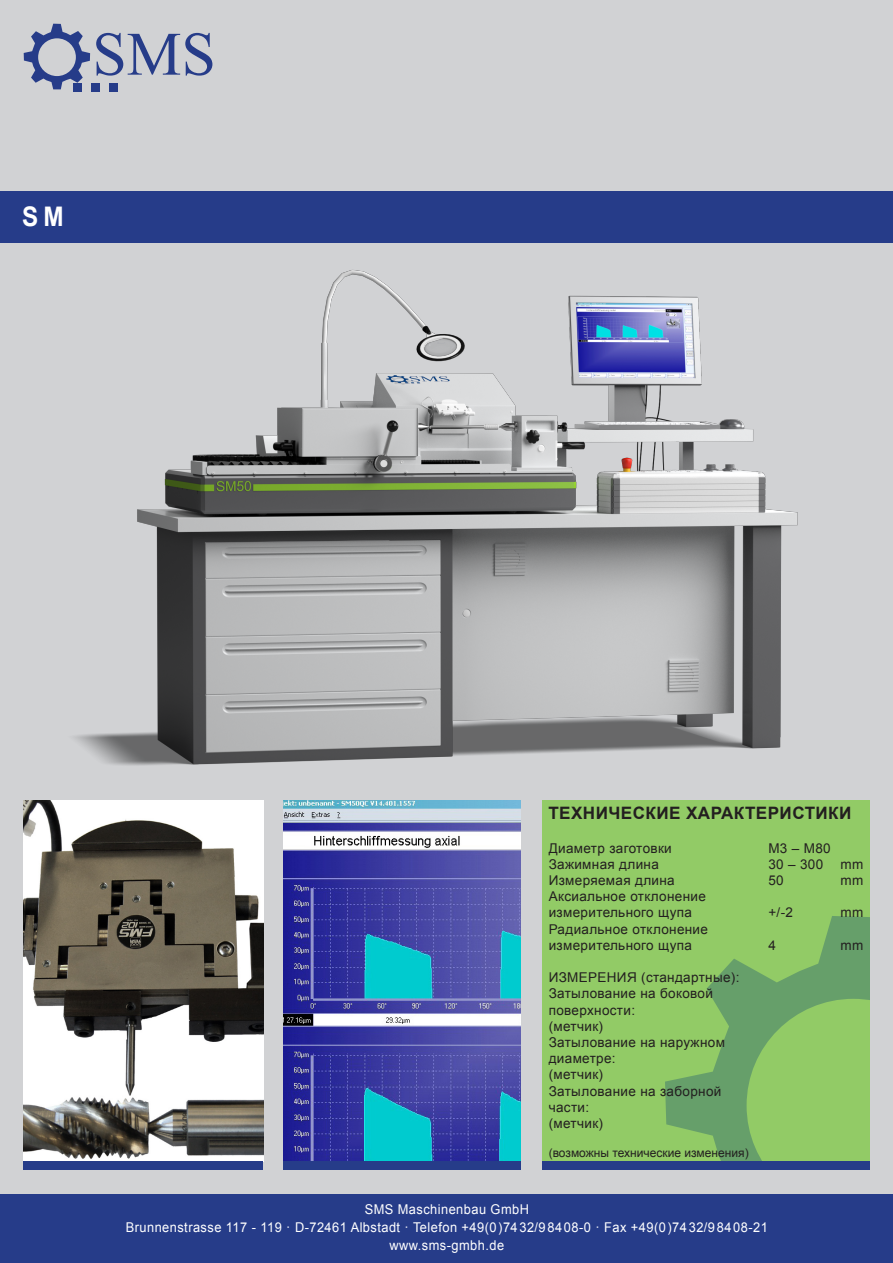
<style>
.page{position:relative;width:893px;height:1263px;background:#fff}
.page>*{position:absolute;margin:0;border:0;box-sizing:border-box;transform-origin:0 0}
.Produktinformation{font:700 27px "Arial";color:#fff;scale:.9 1}
.Body_Technische_Date{font:700 17.1px "Arial";letter-spacing:.025em;color:#231f20}
.Body_Technische_Date-2{font:13.5px/16.2px "Arial";letter-spacing:.025em;color:#231f20}
.t1{font:13.5px "Arial";letter-spacing:.035em;color:#fff;scale:.95 1}
.t2{font:12px "Arial";color:#231f20}
</style>
<div class="page">
<div style="left:0;top:0;width:893px;height:1198px;background:#d1d2d4"></div>
<div style="left:0;top:1195px;width:893px;height:68px;background:#263c89"></div>
<div style="left:0;top:191px;width:893px;height:51px;background:#263c89"></div>
<div style="left:542px;top:800px;width:328px;height:369px;background:#92cb66"></div>
<svg style="left:665px;top:916px;width:205px;height:245px"></svg>
<img style="left:284px;top:806px;width:237px;height:355px">
<img style="left:23px;top:806px;width:240px;height:355px">
<div style="left:23px;top:1161px;width:240px;height:8px;background:#263c89"></div>
<div style="left:284px;top:1161px;width:237px;height:8px;background:#263c89"></div>
<div style="left:542px;top:1161px;width:328px;height:8px;background:#263c89"></div>
<svg style="left:96px;top:33px;width:116px;height:43px"></svg>
<div style="left:91px;top:83px;width:9px;height:9px;background:#263c89"></div>
<div style="left:109px;top:83px;width:9px;height:9px;background:#263c89"></div>
<svg style="left:24px;top:24px;width:66px;height:65px"></svg>
<div style="left:73px;top:83px;width:9px;height:9px;background:#263c89"></div>
<img style="left:23px;top:270px;width:775px;height:536px">
<p class="Produktinformation" style="left:22px;top:199px;width:47px">SM</p>
<p class="Body_Technische_Date" style="left:548px;top:801px;width:305px">ТЕХНИЧЕСКИЕ ХАРАКТЕРИСТИКИ</p>
<p class="Body_Technische_Date-2" style="left:768px;top:840px;width:64px">M3 – M80</p>
<p class="Body_Technische_Date-2" style="left:768px;top:856px;width:56px">30 – 300</p>
<p class="Body_Technische_Date-2" style="left:768px;top:872px;width:17px">50</p>
<p class="Body_Technische_Date-2" style="left:768px;top:905px;width:26px">+/-2</p>
<p class="Body_Technische_Date-2" style="left:768px;top:937px;width:9px">4</p>
<p class="Body_Technische_Date-2" style="left:549px;top:840px;width:125px">Диаметр заготовки</p>
<p class="Body_Technische_Date-2" style="left:549px;top:856px;width:112px">Зажимная длина</p>
<p class="Body_Technische_Date-2" style="left:549px;top:872px;width:128px">Измеряемая длина</p>
<p class="Body_Technische_Date-2" style="left:549px;top:888px;width:159px">Аксиальное отклонение измерительного щупа</p>
<p class="Body_Technische_Date-2" style="left:549px;top:921px;width:161px">Радиальное отклонение измерительного щупа</p>
<p class="Body_Technische_Date-2" style="left:549px;top:969px;width:192px">ИЗМЕРЕНИЯ (стандартные):</p>
<p class="Body_Technische_Date-2" style="left:549px;top:986px;width:166px">Затылование на боковой поверхности:</p>
<p class="Body_Technische_Date-2" style="left:549px;top:1018px;width:56px">(метчик)</p>
<p class="Body_Technische_Date-2" style="left:549px;top:1034px;width:178px">Затылование на наружном диаметре:</p>
<p class="Body_Technische_Date-2" style="left:549px;top:1067px;width:56px">(метчик)</p>
<p class="Body_Technische_Date-2" style="left:549px;top:1083px;width:174px">Затылование на заборной части:</p>
<p class="Body_Technische_Date-2" style="left:549px;top:1115px;width:56px">(метчик)</p>
<p class="Body_Technische_Date-2" style="left:841px;top:856px;width:24px">mm</p>
<p class="Body_Technische_Date-2" style="left:841px;top:872px;width:24px">mm</p>
<p class="Body_Technische_Date-2" style="left:841px;top:905px;width:24px">mm</p>
<p class="Body_Technische_Date-2" style="left:841px;top:937px;width:24px">mm</p>
<p class="t2" style="left:549px;top:1145px;width:201px">(возможны технические изменения)</p>
<p class="t1" style="left:365px;top:1201px;width:175px">SMS Maschinenbau GmbH</p>
<p class="t1" style="left:126px;top:1219px;width:677px">Brunnenstrasse 117 - 119 · D-72461 Albstadt · Telefon +49(0)7432/98408-0 · Fax +49(0)7432/98408-21</p>
<p class="t1" style="left:390px;top:1237px;width:122px">www.sms-gmbh.de</p>
</div>
